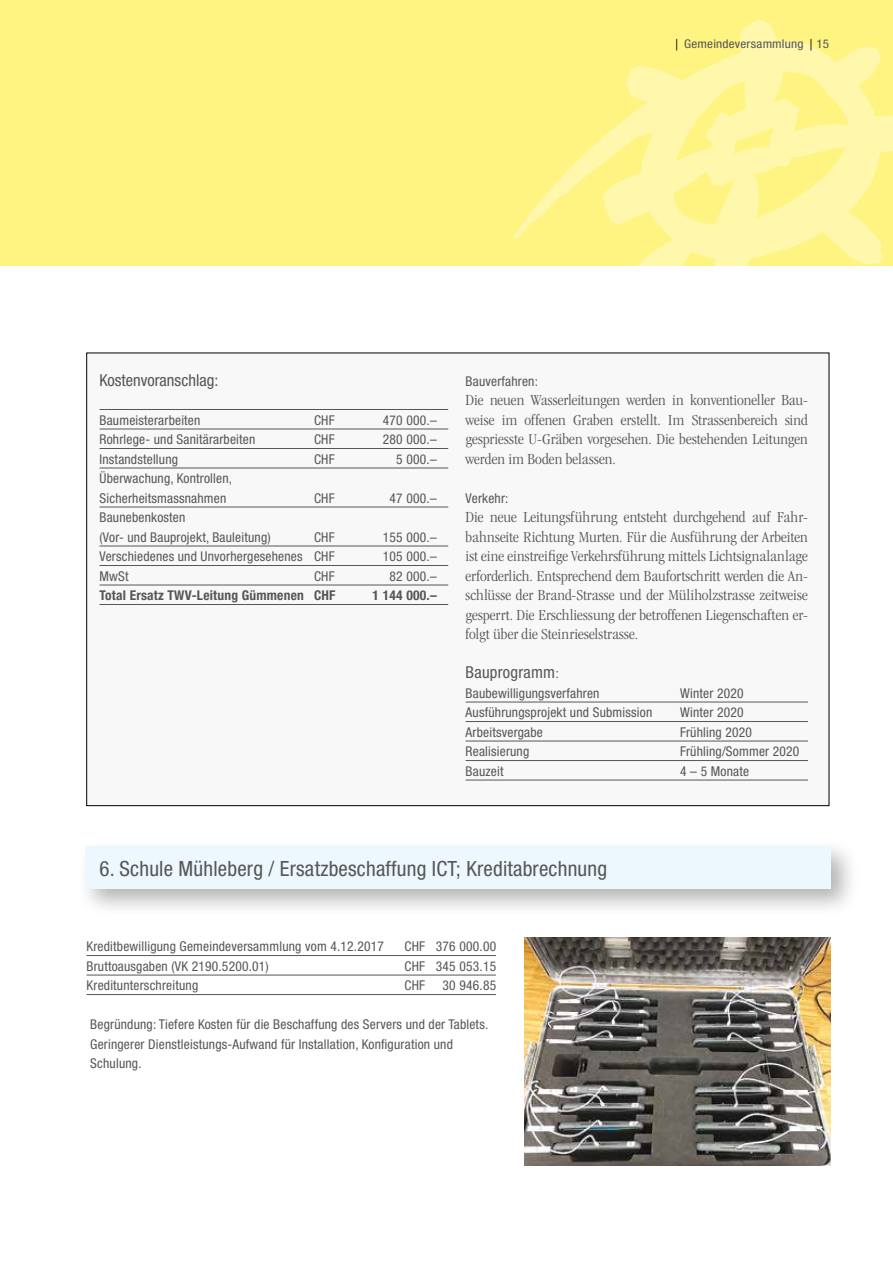
<style>
.page{position:relative;width:893px;height:1263px;background:#fff}
.page>*{position:absolute;margin:0;border:0;box-sizing:border-box;transform-origin:0 0}
.t1{font:condensed 21px "Helvetica Neue LT";letter-spacing:.01em;color:#565655}
.t2{font:condensed 16.5px "Helvetica Neue LT";color:#565655}
.t3{font:300 condensed 15.75px/19.5px "Garamond";color:#565655;text-align:justify;scale:1.1 1}
.t4{font:condensed 13.5px/19.5px "Helvetica Neue LT";letter-spacing:.015em;color:#565655}
.t5{font:700 condensed 13.5px "Helvetica Neue LT";letter-spacing:.015em;color:#565655}
.t6{font:condensed 12px "Helvetica Neue LT";letter-spacing:.015em;color:#565655;scale:1.1 1}
.s1{font-family:"Meta Cond";font-stretch:normal;color:#000}
.s2{font-family:"Garamond";font-weight:300}
</style>
<div class="page">
<div style="left:0;top:0;width:893px;height:266px;background:#fff481"></div>
<svg style="left:513px;top:20px;width:380px;height:246px"></svg>
<div style="left:87px;top:353px;width:742px;height:453px;background:#f8f8f8"></div>
<div style="left:77px;top:838px;width:783px;height:80px;background:#000;opacity:.3"></div>
<div style="left:85px;top:846px;width:746px;height:43px;background:#edf8fe"></div>
<hr style="left:100px;top:409px;width:348px;height:1px;background:#565655">
<hr style="left:100px;top:429px;width:348px;height:1px;background:#565655">
<hr style="left:100px;top:448px;width:348px;height:1px;background:#565655">
<hr style="left:100px;top:468px;width:348px;height:1px;background:#565655">
<hr style="left:100px;top:507px;width:348px;height:1px;background:#565655">
<hr style="left:100px;top:546px;width:348px;height:1px;background:#565655">
<hr style="left:100px;top:565px;width:348px;height:1px;background:#565655">
<hr style="left:100px;top:585px;width:348px;height:1px;background:#565655">
<hr style="left:100px;top:604px;width:348px;height:1px;background:#565655">
<hr style="left:87px;top:955px;width:409px;height:1px;background:#565655">
<hr style="left:87px;top:975px;width:409px;height:1px;background:#565655">
<hr style="left:87px;top:994px;width:409px;height:1px;background:#565655">
<hr style="left:466px;top:702px;width:342px;height:1px;background:#565655">
<hr style="left:466px;top:721px;width:342px;height:1px;background:#565655">
<hr style="left:466px;top:741px;width:342px;height:1px;background:#565655">
<hr style="left:466px;top:760px;width:342px;height:1px;background:#565655">
<hr style="left:466px;top:780px;width:342px;height:1px;background:#565655">
<img style="left:524px;top:937px;width:307px;height:229px">
<p class="t6" style="left:675px;top:37px;width:141px"><span class="s1">|</span> Gemeindeversammlung <span class="s1">|</span> 15</p>
<p class="t2" style="left:100px;top:370px;width:120px">Kostenvoranschlag:</p>
<p class="t4" style="left:100px;top:410px;width:102px">Baumeisterarbeiten</p>
<p class="t4" style="left:314px;top:410px;width:22px">CHF</p>
<p class="t4" style="left:383px;top:410px;width:55px">470 000.–</p>
<p class="t4" style="left:100px;top:429px;width:157px">Rohrlege- und Sanitärarbeiten</p>
<p class="t4" style="left:314px;top:429px;width:22px">CHF</p>
<p class="t4" style="left:383px;top:429px;width:55px">280 000.–</p>
<p class="t4" style="left:100px;top:449px;width:80px">Instandstellung</p>
<p class="t4" style="left:314px;top:449px;width:22px">CHF</p>
<p class="t4" style="left:396px;top:449px;width:42px">5 000.–</p>
<p class="t4" style="left:100px;top:468px;width:134px">Überwachung, Kontrollen,<br>Sicherheitsmassnahmen</p>
<p class="t4" style="left:314px;top:488px;width:22px">CHF</p>
<p class="t4" style="left:390px;top:488px;width:49px">47 000.–</p>
<p class="t4" style="left:100px;top:507px;width:173px">Baunebenkosten<br>(Vor- und Bauprojekt, Bauleitung)</p>
<p class="t4" style="left:314px;top:527px;width:22px">CHF</p>
<p class="t4" style="left:383px;top:527px;width:55px">155 000.–</p>
<p class="t4" style="left:100px;top:546px;width:237px">Verschiedenes und Unvorhergesehenes CHF</p>
<p class="t4" style="left:383px;top:546px;width:55px">105 000.–</p>
<p class="t4" style="left:100px;top:566px;width:31px">MwSt</p>
<p class="t4" style="left:314px;top:566px;width:22px">CHF</p>
<p class="t4" style="left:390px;top:566px;width:49px">82 000.–</p>
<p class="t5" style="left:100px;top:587px;width:237px">Total Ersatz TWV-Leitung Gümmenen CHF</p>
<p class="t5" style="left:373px;top:587px;width:66px">1 144 000.–</p>
<p class="t4" style="left:466px;top:371px;width:74px">Bauverfahren:</p>
<p class="t3" style="left:466px;top:390px;width:313px">Die neuen Wasserleitungen werden in konventioneller Bau&shy;weise im offenen Graben erstellt. Im Strassenbereich sind gespriesste U-Gräben vorgesehen. Die bestehenden Leitungen werden im Boden belassen.</p>
<p class="t4" style="left:466px;top:488px;width:44px">Verkehr:</p>
<p class="t3" style="left:466px;top:507px;width:313px">Die neue Leitungsführung entsteht durchgehend auf Fahr&shy;bahnseite Richtung Murten. Für die Ausführung der Arbeiten ist eine einstreifige Verkehrsführung mittels Lichtsignalanlage erforderlich. Entsprechend dem Baufortschritt werden die An&shy;schlüsse der Brand-Strasse und der Müliholzstrasse zeitweise gesperrt. Die Erschliessung der betroffenen Liegenschaften er&shy;folgt über die Steinrieselstrasse.</p>
<p class="t2" style="left:466px;top:663px;width:95px">Bauprogramm<span class="s2">:</span></p>
<p class="t4" style="left:466px;top:683px;width:135px">Baubewilligungsverfahren</p>
<p class="t4" style="left:680px;top:683px;width:65px">Winter 2020</p>
<p class="t4" style="left:466px;top:702px;width:188px">Ausführungsprojekt und Submission</p>
<p class="t4" style="left:680px;top:702px;width:65px">Winter 2020</p>
<p class="t4" style="left:466px;top:722px;width:79px">Arbeitsvergabe</p>
<p class="t4" style="left:680px;top:722px;width:73px">Frühling 2020</p>
<p class="t4" style="left:466px;top:741px;width:65px">Realisierung</p>
<p class="t4" style="left:680px;top:741px;width:121px">Frühling/Sommer 2020</p>
<p class="t4" style="left:466px;top:761px;width:39px">Bauzeit</p>
<p class="t4" style="left:680px;top:761px;width:71px">4 – 5 Monate</p>
<h1 class="t1" style="left:100px;top:857px;width:509px">6. Schule Mühleberg / Ersatzbeschaffung ICT; Kreditabrechnung</h1>
<p class="t4" style="left:87px;top:936px;width:299px">Kreditbewilligung Gemeindeversammlung vom 4.12.2017</p>
<p class="t4" style="left:405px;top:936px;width:93px">CHF 376 000.00</p>
<p class="t4" style="left:87px;top:956px;width:184px">Bruttoausgaben (VK 2190.5200.01)</p>
<p class="t4" style="left:405px;top:956px;width:93px">CHF 345 053.15</p>
<p class="t4" style="left:87px;top:975px;width:113px">Kreditunterschreitung</p>
<p class="t4" style="left:405px;top:975px;width:22px">CHF</p>
<p class="t4" style="left:443px;top:975px;width:55px">30 946.85</p>
<p class="t4" style="left:90px;top:1014px;width:399px">Begründung: Tiefere Kosten für die Beschaffung des Servers und der Tablets.<br>Geringerer Dienstleistungs-Aufwand für Installation, Konfiguration und<br>Schulung.</p>
</div>
